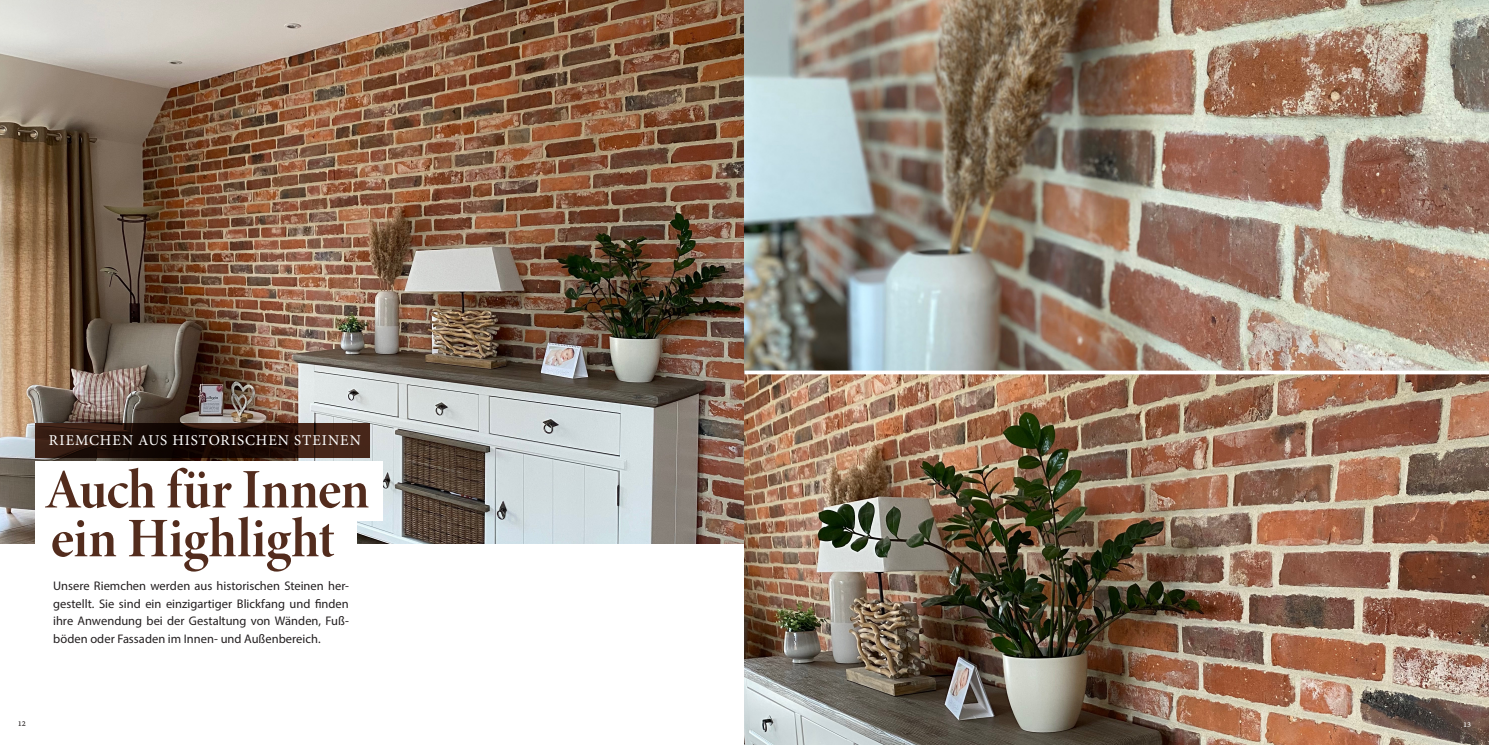
<style>
.page{position:relative;width:1489px;height:745px;background:#fff}
.page>*{position:absolute;margin:0;border:0;box-sizing:border-box;transform-origin:0 0}
.t1{font:55.88px/48.8px "Minion Variable Concept";color:#532c1d}
.t2{font:15px "Minion Pro";letter-spacing:.06em;color:#fff}
.t3{font:12.5px/17.5px "Myriad Pro";color:#231f20;text-align:justify}
.t4{font:7.5px "Minion Variable Concept";color:#231f20}
.t5{font:7.5px "Minion Variable Concept";color:#fff}
</style>
<div class="page">
<img style="left:0;top:0;width:744px;height:543px">
<img style="left:744px;top:374px;width:744px;height:370px">
<img style="left:744px;top:0;width:744px;height:370px">
<svg style="left:35px;top:423px;width:335px;height:34px;background:#28130b"></svg>
<div style="left:35px;top:461px;width:348px;height:59px;background:#fff"></div>
<div style="left:35px;top:520px;width:321px;height:47px;background:#fff"></div>
<svg style="left:744px;top:370px;width:744px;height:4px"></svg>
<p class="t2" style="left:49px;top:430px;width:313px">RIEMCHEN AUS HISTORISCHEN STEINEN</p>
<h1 class="t1" style="left:47px;top:464px;width:324px">Auch für Innen ein Highlight</h1>
<p class="t3" style="left:53px;top:576px;width:297px">Unsere Riemchen werden aus historischen Steinen her&shy;gestellt. Sie sind ein einzigartiger Blickfang und finden ihre Anwendung bei der Gestaltung von Wänden, Fuß&shy;böden oder Fassaden im Innen- und Außenbereich.</p>
<p class="t4" style="left:18px;top:718px;width:10px">12</p>
<p class="t5" style="left:1462px;top:719px;width:10px">13</p>
</div>
